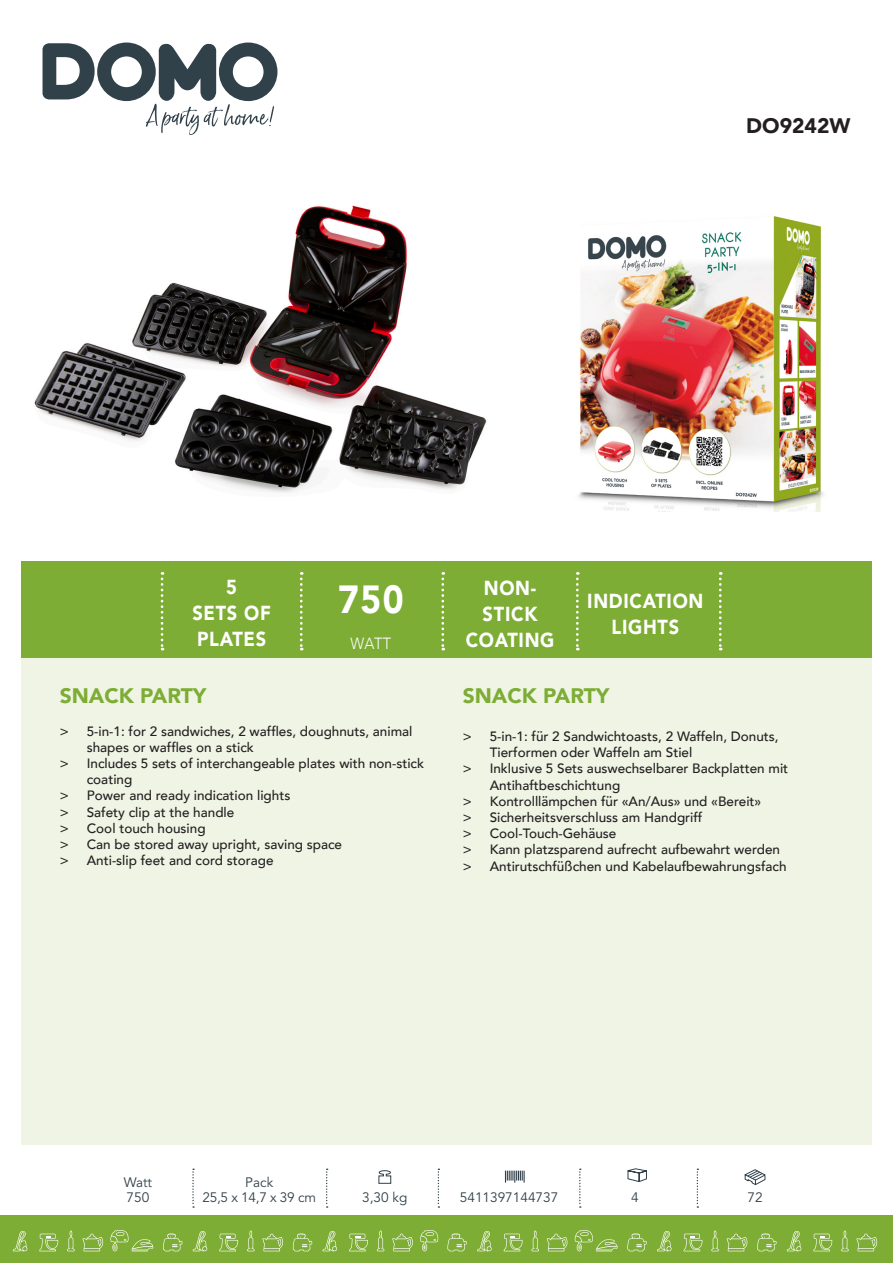
<style>
.page{position:relative;width:893px;height:1263px;background:#fff}
.page>*{position:absolute;margin:0;border:0;box-sizing:border-box;transform-origin:0 0}
.Product_leeg{font:900 39.15px "Avenir";color:#fff;scale:.9 1}
.Titel{font:900 21px "Avenir";color:#7dad34}
.Modelnummer{font:900 21px "Avenir";color:#231f20}
.Product_leeg-2{font:900 20.25px/26.1px "Avenir";letter-spacing:.04em;color:#fff;scale:.9 1}
.Product_leeg-3{font:300 16.2px "Avenir";color:#fff;scale:.9 1}
.t1{font:13.65px "Avenir";color:#31414a}
.t2{font:500 13.5px/16.2px "Avenir";color:#231f20}
</style>
<div class="page">
<div style="left:21px;top:658px;width:851px;height:486px;background:#eff4e5"></div>
<svg style="left:43px;top:43px;width:234px;height:92px"></svg>
<div style="left:0;top:1215px;width:893px;height:48px;background:#7dad34"></div>
<svg style="left:505px;top:1170px;width:20px;height:12px"></svg>
<svg style="left:378px;top:1170px;width:14px;height:14px"></svg>
<svg style="left:627px;top:1168px;width:20px;height:14px"></svg>
<svg style="left:744px;top:1169px;width:22px;height:16px"></svg>
<svg style="left:192px;top:1168px;width:2px;height:40px"></svg>
<svg style="left:326px;top:1168px;width:2px;height:40px"></svg>
<svg style="left:438px;top:1168px;width:1px;height:40px"></svg>
<svg style="left:579px;top:1168px;width:2px;height:40px"></svg>
<svg style="left:697px;top:1168px;width:1px;height:40px"></svg>
<svg style="left:13px;top:1231px;width:14px;height:20px"></svg>
<svg style="left:67px;top:1230px;width:8px;height:21px"></svg>
<svg style="left:82px;top:1233px;width:21px;height:18px"></svg>
<svg style="left:39px;top:1234px;width:19px;height:17px"></svg>
<svg style="left:110px;top:1230px;width:43px;height:21px"></svg>
<svg style="left:193px;top:1231px;width:14px;height:20px"></svg>
<svg style="left:163px;top:1233px;width:19px;height:18px"></svg>
<svg style="left:247px;top:1230px;width:8px;height:21px"></svg>
<svg style="left:262px;top:1233px;width:21px;height:18px"></svg>
<svg style="left:219px;top:1234px;width:19px;height:17px"></svg>
<svg style="left:323px;top:1231px;width:14px;height:20px"></svg>
<svg style="left:293px;top:1233px;width:19px;height:18px"></svg>
<svg style="left:377px;top:1230px;width:7px;height:21px"></svg>
<svg style="left:420px;top:1230px;width:19px;height:21px"></svg>
<svg style="left:392px;top:1233px;width:21px;height:18px"></svg>
<svg style="left:349px;top:1234px;width:19px;height:17px"></svg>
<svg style="left:477px;top:1231px;width:15px;height:20px"></svg>
<svg style="left:447px;top:1233px;width:20px;height:18px"></svg>
<svg style="left:531px;top:1230px;width:8px;height:21px"></svg>
<svg style="left:547px;top:1233px;width:20px;height:18px"></svg>
<svg style="left:504px;top:1234px;width:18px;height:17px"></svg>
<svg style="left:574px;top:1230px;width:44px;height:21px"></svg>
<svg style="left:657px;top:1231px;width:14px;height:20px"></svg>
<svg style="left:627px;top:1233px;width:20px;height:18px"></svg>
<svg style="left:711px;top:1230px;width:8px;height:21px"></svg>
<svg style="left:727px;top:1233px;width:20px;height:18px"></svg>
<svg style="left:684px;top:1234px;width:18px;height:17px"></svg>
<svg style="left:787px;top:1231px;width:14px;height:20px"></svg>
<svg style="left:757px;top:1233px;width:19px;height:18px"></svg>
<svg style="left:841px;top:1230px;width:8px;height:21px"></svg>
<svg style="left:856px;top:1233px;width:21px;height:18px"></svg>
<svg style="left:813px;top:1234px;width:19px;height:17px"></svg>
<div style="left:21px;top:561px;width:851px;height:97px;background:#7dad34"></div>
<svg style="left:300px;top:572px;width:3px;height:78px"></svg>
<svg style="left:441px;top:572px;width:3px;height:78px"></svg>
<svg style="left:576px;top:572px;width:3px;height:78px"></svg>
<svg style="left:719px;top:572px;width:3px;height:78px"></svg>
<svg style="left:161px;top:572px;width:2px;height:78px"></svg>
<img style="left:34px;top:205px;width:453px;height:288px">
<img style="left:578px;top:216px;width:246px;height:296px">
<p class="Modelnummer" style="left:746px;top:108px;width:106px">DO9242W</p>
<p class="Product_leeg-2" style="left:226px;top:573px;width:13px">5</p>
<p class="Product_leeg-2" style="left:192px;top:599px;width:89px">SETS OF</p>
<p class="Product_leeg-2" style="left:197px;top:625px;width:78px">PLATES</p>
<p class="Product_leeg" style="left:338px;top:565px;width:74px">750</p>
<p class="Product_leeg-3" style="left:350px;top:634px;width:47px">WATT</p>
<p class="Titel" style="left:60px;top:678px;width:148px">SNACK PARTY</p>
<p class="t2" style="left:87px;top:722px;width:327px;text-indent:-27px">&gt; 5-in-1: for 2 sandwiches, 2 waffles, doughnuts, animal shapes or waffles on a stick</p>
<p class="t2" style="left:87px;top:754px;width:339px;text-indent:-27px">&gt; Includes 5 sets of interchangeable plates with non-stick coating</p>
<p class="t2" style="left:60px;top:787px;width:232px">&gt; Power and ready indication lights</p>
<p class="t2" style="left:60px;top:803px;width:176px">&gt; Safety clip at the handle</p>
<p class="t2" style="left:60px;top:819px;width:147px">&gt; Cool touch housing</p>
<p class="t2" style="left:60px;top:835px;width:284px">&gt; Can be stored away upright, saving space</p>
<p class="t2" style="left:60px;top:852px;width:215px">&gt; Anti-slip feet and cord storage</p>
<p class="Product_leeg-2" style="left:483px;top:575px;width:62px">NON-<br>STICK</p>
<p class="Product_leeg-2" style="left:466px;top:627px;width:100px">COATING</p>
<p class="Product_leeg-2" style="left:587px;top:588px;width:131px">INDICATION</p>
<p class="Product_leeg-2" style="left:611px;top:614px;width:77px">LIGHTS</p>
<p class="Titel" style="left:463px;top:678px;width:148px">SNACK PARTY</p>
<p class="t2" style="left:490px;top:727px;width:290px;text-indent:-27px">&gt; 5-in-1: für 2 Sandwichtoasts, 2 Waffeln, Donuts,<br>Tierformen oder Waffeln am Stiel</p>
<p class="t2" style="left:490px;top:760px;width:300px;text-indent:-27px">&gt; Inklusive 5 Sets auswechselbarer Backplatten mit<br>Antihaftbeschichtung</p>
<p class="t2" style="left:463px;top:792px;width:300px">&gt; Kontrolllämpchen für «An/Aus» und «Bereit»</p>
<p class="t2" style="left:463px;top:808px;width:241px">&gt; Sicherheitsverschluss am Handgriff</p>
<p class="t2" style="left:463px;top:825px;width:155px">&gt; Cool-Touch-Gehäuse</p>
<p class="t2" style="left:463px;top:841px;width:319px">&gt; Kann platzsparend aufrecht aufbewahrt werden</p>
<p class="t2" style="left:463px;top:857px;width:325px">&gt; Antirutschfüßchen und Kabelaufbewahrungsfach</p>
<p class="t1" style="left:245px;top:1172px;width:30px">Pack</p>
<p class="t1" style="left:202px;top:1187px;width:115px">25,5 x 14,7 x 39 cm</p>
<p class="t1" style="left:124px;top:1172px;width:30px">Watt</p>
<p class="t1" style="left:127px;top:1187px;width:24px">750</p>
<p class="t1" style="left:362px;top:1187px;width:47px">3,30 kg</p>
<p class="t1" style="left:460px;top:1187px;width:100px">5411397144737</p>
<p class="t1" style="left:631px;top:1187px;width:9px">4</p>
<p class="t1" style="left:747px;top:1187px;width:17px">72</p>
</div>
